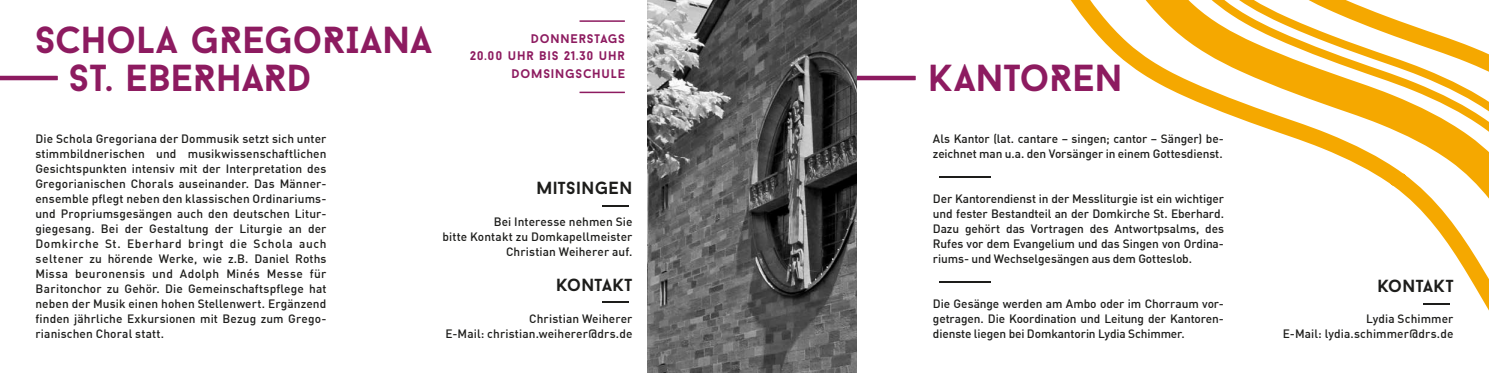
<style>
.page{position:relative;width:1489px;height:373px;background:#fff}
.page>*{position:absolute;margin:0;border:0;box-sizing:border-box;transform-origin:0 0}
.t1{font:700 37.5px "Baron Neue";color:#8d1b60;scale:5 1}
.t2{font:700 37.5px "Baron Neue";color:#8d1b60}
.t3{font:700 17.5px "Baron Neue";letter-spacing:.02em;color:#1d1d1b}
.t4{font:700 12.5px/17.5px "Baron Neue";letter-spacing:.06em;color:#8d1b60;text-align:right}
.t5{font:500 12.5px "DIN";color:#1d1d1b;scale:5 1}
.t6{font:700 12.5px "Baron Neue";letter-spacing:.06em;color:#8d1b60;scale:10 1}
.t7{font:500 11.88px/15px "DIN";letter-spacing:-.005em;color:#1d1d1b;text-align:right}
.t8{font:500 11.88px/22.5px "DIN";letter-spacing:-.005em;color:#1d1d1b;scale:10 1}
</style>
<div class="page">
<svg style="left:1070px;top:0;width:418px;height:309px"></svg>
<img style="left:647px;top:0;width:209px;height:372px">
<h1 class="t2" style="left:35px;top:16px;width:398px">SCHOLA GREGORIANA</h1>
<h1 class="t1" style="left:-16px;top:54px;width:67px">-ST. EBERHARD</h1>
<p class="t6" style="left:575px;top:13px;width:7px">-</p>
<p class="t4" style="left:470px;top:29px;width:156px">DONNERSTAGS<br>20.00 UHR BIS 21.30 UHR<br>DOMSINGSCHULE</p>
<p class="t6" style="left:575px;top:84px;width:7px">-</p>
<p class="t7" style="left:35px;top:130px;width:292px;text-align:justify">Die Schola Gregoriana der Dommusik setzt sich unter stimmbildnerischen und musikwissenschaftlichen Gesichtspunkten intensiv mit der Interpretation des Gregorianischen Chorals auseinander. Das Männer&shy;ensemble pflegt neben den klassischen Ordinariums&shy;und Propriumsgesängen auch den deutschen Litur&shy;giegesang. Bei der Gestaltung der Liturgie an der Domkirche St. Eberhard bringt die Schola auch seltener zu hörende Werke, wie z.B. Daniel Roths Missa beuronensis und Adolph Minés Messe für Baritonchor zu Gehör. Die Gemeinschaftspflege hat neben der Musik einen hohen Stellenwert. Ergänzend finden jährliche Exkursionen mit Bezug zum Grego&shy;rianischen Choral statt.</p>
<h2 class="t3" style="left:536px;top:176px;width:98px">MITSINGEN</h2>
<p class="t5" style="left:599px;top:196px;width:8px">–</p>
<p class="t7" style="left:442px;top:213px;width:191px">Bei Interesse nehmen Sie<br>bitte Kontakt zu Domkapellmeister<br>Christian Weiherer auf.</p>
<h2 class="t3" style="left:556px;top:273px;width:78px">KONTAKT</h2>
<p class="t5" style="left:599px;top:293px;width:8px">–</p>
<p class="t7" style="left:445px;top:310px;width:189px">Christian Weiherer<br>E-Mail: christian.weiherer@drs.de</p>
<h1 class="t1" style="left:841px;top:54px;width:58px">-KANTOREN</h1>
<p class="t7" style="left:932px;top:130px;width:292px;text-align:left">Als Kantor (lat. cantare – singen; cantor – Sänger) be&shy;zeichnet man u.a. den Vorsänger in einem Gottesdienst.</p>
<p class="t8" style="left:932px;top:164px;width:31px">–<br>Der Kantorendienst in der Messliturgie ist ein wichtiger</p>
<p class="t7" style="left:932px;top:205px;width:292px;text-align:justify">und fester Bestandteil an der Domkirche St. Eberhard.<br>Dazu gehört das Vortragen des Antwortpsalms, des Rufes vor dem Evangelium und das Singen von Ordina&shy;riums- und Wechselgesängen aus dem Gotteslob.</p>
<p class="t8" style="left:932px;top:269px;width:31px">–<br>Die Gesänge werden am Ambo oder im Chorraum vor-</p>
<p class="t7" style="left:932px;top:310px;width:292px;text-align:left">getragen. Die Koordination und Leitung der Kantoren&shy;dienste liegen bei Domkantorin Lydia Schimmer.</p>
<h2 class="t3" style="left:1377px;top:274px;width:78px">KONTAKT</h2>
<p class="t5" style="left:1419px;top:294px;width:8px">–</p>
<p class="t7" style="left:1282px;top:310px;width:172px">Lydia Schimmer<br>E-Mail: lydia.schimmer@drs.de</p>
</div>
